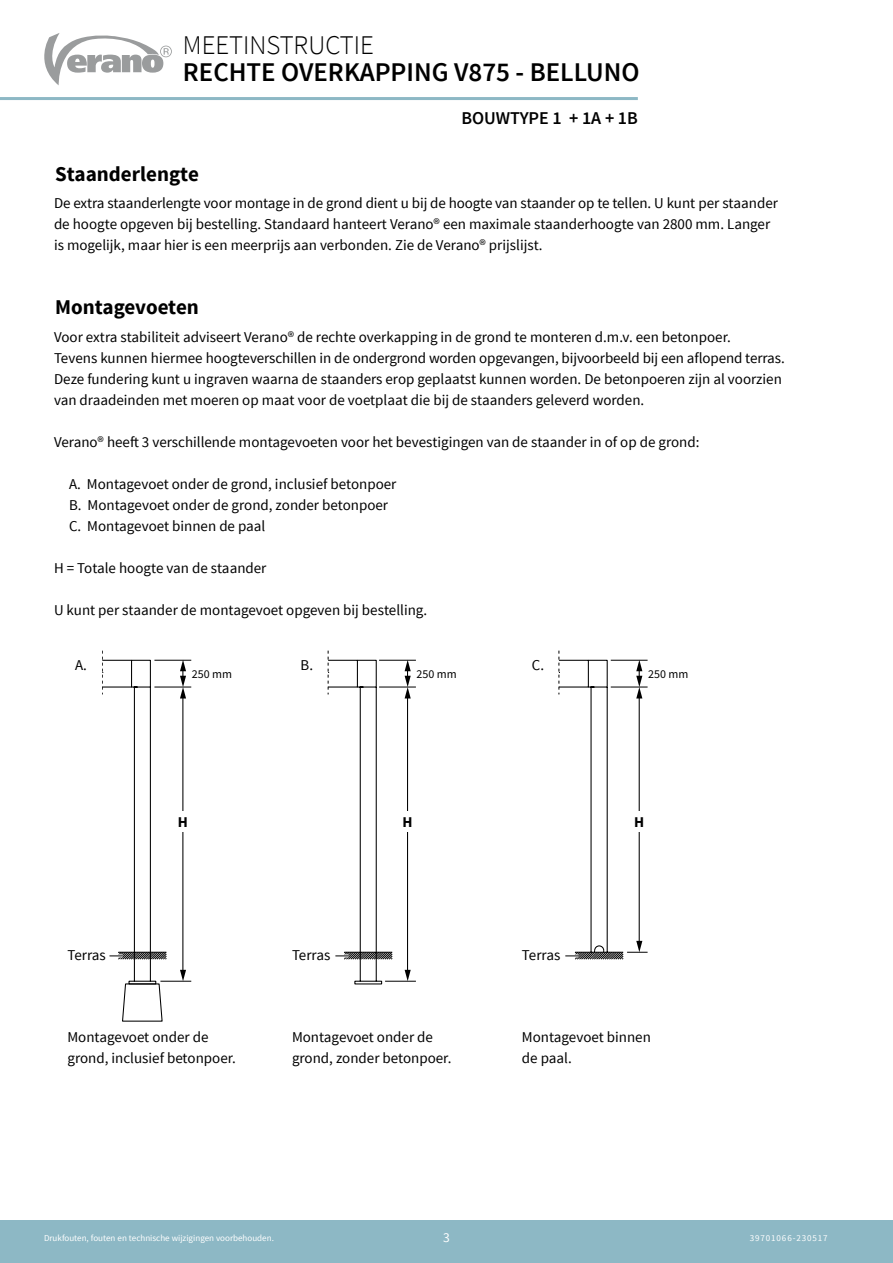
<style>
.page{position:relative;width:893px;height:1263px;background:#fff}
.page>*{position:absolute;margin:0;border:0;box-sizing:border-box;transform-origin:0 0}
.t1{font:600 27px "Source Sans Pro";color:#000}
.t2{font:300 27px "Source Sans Pro";color:#000}
.t3{font:700 21px "Source Sans Pro";color:#000}
.t4{font:600 18px "Source Sans Pro";color:#000}
.t5{font:15px/21px "Source Sans Pro";color:#000}
.t6{font:700 15px "Source Sans Pro";color:#000}
.t7{font:13.5px "Source Sans Pro";color:#fff}
.t8{font:12px "Source Sans Pro";color:#000}
.t9{font:9px "Source Sans Pro";color:#fff}
.t10{font:9px "Source Sans Pro";letter-spacing:.1em;color:#fff}
</style>
<div class="page">
<div style="left:0;top:1220px;width:893px;height:43px;background:#8db8c5"></div>
<svg style="left:44px;top:33px;width:128px;height:52px"></svg>
<hr style="left:0;top:97px;width:638px;height:3px;background:#8db8c5">
<svg style="left:180px;top:661px;width:6px;height:10px"></svg>
<svg style="left:328px;top:651px;width:1px;height:20px"></svg>
<svg style="left:128px;top:671px;width:255px;height:314px"></svg>
<hr style="left:160px;top:981px;width:31px;height:1px;background:#000">
<hr style="left:154px;top:687px;width:37px;height:1px;background:#000">
<hr style="left:154px;top:660px;width:37px;height:1px;background:#000">
<hr style="left:385px;top:981px;width:31px;height:1px;background:#000">
<svg style="left:122px;top:983px;width:41px;height:39px"></svg>
<svg style="left:102px;top:651px;width:65px;height:309px"></svg>
<svg style="left:335px;top:651px;width:313px;height:330px"></svg>
<h1 class="t2" style="left:183px;top:29px;width:193px">MEETINSTRUCTIE</h1>
<h1 class="t1" style="left:183px;top:55px;width:458px">RECHTE OVERKAPPING V875 - BELLUNO</h1>
<p class="t4" style="left:461px;top:107px;width:178px">BOUWTYPE 1 + 1A + 1B</p>
<h2 class="t3" style="left:55px;top:160px;width:145px">Staanderlengte</h2>
<p class="t5" style="left:54px;top:193px;width:725px">De extra staanderlengte voor montage in de grond dient u bij de hoogte van staander op te tellen. U kunt per staander de hoogte opgeven bij bestelling. Standaard hanteert Verano® een maximale staanderhoogte van 2800 mm. Langer is mogelijk, maar hier is een meerprijs aan verbonden. Zie de Verano® prijslijst.</p>
<h2 class="t3" style="left:55px;top:294px;width:145px">Montagevoeten</h2>
<p class="t5" style="left:54px;top:327px;width:732px">Voor extra stabiliteit adviseert Verano® de rechte overkapping in de grond te monteren d.m.v. een betonpoer.<br>Tevens kunnen hiermee hoogteverschillen in de ondergrond worden opgevangen, bijvoorbeeld bij een aflopend terras.<br>Deze fundering kunt u ingraven waarna de staanders erop geplaatst kunnen worden. De betonpoeren zijn al voorzien van draadeinden met moeren op maat voor de voetplaat die bij de staanders geleverd worden.</p>
<p class="t5" style="left:54px;top:432px;width:647px">Verano® heeft 3 verschillende montagevoeten voor het bevestigingen van de staander in of op de grond:</p>
<p class="t5" style="left:69px;top:474px;width:329px">A. Montagevoet onder de grond, inclusief betonpoer<br>B. Montagevoet onder de grond, zonder betonpoer<br>C. Montagevoet binnen de paal</p>
<p class="t5" style="left:54px;top:558px;width:214px">H = Totale hoogte van de staander</p>
<p class="t5" style="left:54px;top:600px;width:375px">U kunt per staander de montagevoet opgeven bij bestelling.</p>
<p class="t5" style="left:75px;top:655px;width:13px">A.</p>
<p class="t8" style="left:192px;top:667px;width:42px">250 mm</p>
<p class="t6" style="left:178px;top:813px;width:12px">H</p>
<p class="t5" style="left:301px;top:655px;width:14px">B.</p>
<p class="t5" style="left:532px;top:655px;width:14px">C.</p>
<p class="t8" style="left:417px;top:667px;width:42px">250 mm</p>
<p class="t8" style="left:648px;top:667px;width:42px">250 mm</p>
<p class="t6" style="left:402px;top:813px;width:12px">H</p>
<p class="t6" style="left:634px;top:813px;width:12px">H</p>
<p class="t5" style="left:68px;top:944px;width:40px">Terras</p>
<p class="t5" style="left:292px;top:944px;width:40px">Terras</p>
<p class="t5" style="left:522px;top:944px;width:40px">Terras</p>
<p class="t5" style="left:67px;top:1027px;width:170px">Montagevoet onder de grond, inclusief betonpoer.</p>
<p class="t5" style="left:292px;top:1027px;width:161px">Montagevoet onder de grond, zonder betonpoer.</p>
<p class="t5" style="left:522px;top:1027px;width:130px">Montagevoet binnen de paal.</p>
<p class="t9" style="left:44px;top:1233px;width:231px">Drukfouten, fouten en technische wijzigingen voorbehouden.</p>
<p class="t7" style="left:443px;top:1229px;width:8px">3</p>
<p class="t10" style="left:750px;top:1233px;width:80px">39701066-230517</p>
</div>
